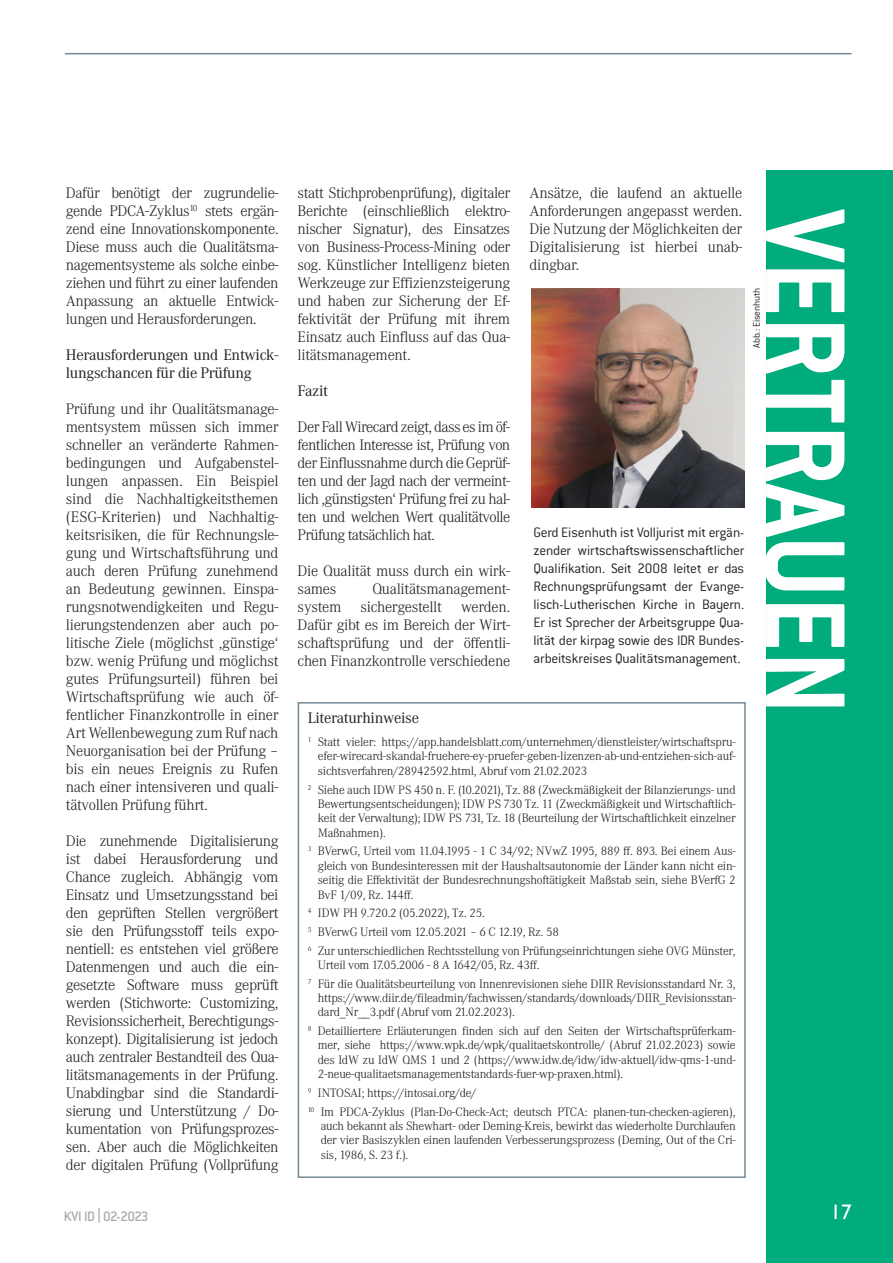
<style>
.page{position:relative;width:893px;height:1263px;background:#fff}
.page>*{position:absolute;margin:0;border:0;box-sizing:border-box;transform-origin:0 0}
.t1{font:700 124.5px "Conduit ITC";color:#fff;scale:.92 1}
.t2{font:21px "Gill Sans";color:#fff}
.t3{font:300 15px/18px "Corporate ABQ";letter-spacing:-.02em;color:#231f20;text-align:justify}
.t4{font:300 15px/18px "Conduit ITC";letter-spacing:-.015em;color:#231f20;text-align:justify}
.t5{font:15px/18px "Corporate ABQ";letter-spacing:-.02em;color:#231f20}
.t6{font:500 15px "Conduit ITC";letter-spacing:-.04em;color:#a8a9ad}
.t7{font:300 12px/14.4px "Corporate ABQ";letter-spacing:-.02em;color:#231f20;text-align:justify}
.t8{font:300 10.5px "Conduit ITC";letter-spacing:-.01em;color:#231f20}
.s1{font-family:"Corporate ABQ"}
</style>
<div class="page">
<div style="left:766px;top:170px;width:127px;height:1093px;background:#00ac7c"></div>
<hr style="left:65px;top:53px;width:786px;height:1px;background:#738a95">
<img style="left:531px;top:288px;width:213px;height:219px">
<div style="left:298px;top:702px;width:448px;height:476px;border:2px solid #738a95"></div>
<p class="t3" style="left:66px;top:184px;width:214px">Dafür benötigt der zugrundelie&shy;gende PDCA-Zyklus<sup>10</sup> stets ergän&shy;zend eine Innovationskomponente.</p>
<p class="t3" style="left:66px;top:238px;width:214px">Diese muss auch die Qualitätsma&shy;nagementsysteme als solche einbe&shy;ziehen und führt zu einer laufenden Anpassung an aktuelle Entwick&shy;lungen und Herausforderungen.</p>
<p class="t5" style="left:66px;top:346px;width:214px">Herausforderungen und Entwick&shy;lungschancen für die Prüfung</p>
<p class="t3" style="left:66px;top:400px;width:214px">Prüfung und ihr Qualitätsmanage&shy;mentsystem müssen sich immer schneller an veränderte Rahmen&shy;bedingungen und Aufgabenstel&shy;lungen anpassen. Ein Beispiel sind die Nachhaltigkeitsthemen (ESG-Kriterien) und Nachhaltig&shy;keitsrisiken, die für Rechnungsle&shy;gung und Wirtschaftsführung und auch deren Prüfung zunehmend an Bedeutung gewinnen. Einspa&shy;rungsnotwendigkeiten und Regu&shy;lierungstendenzen aber auch po&shy;litische Ziele (möglichst ‚günstige‘ bzw. wenig Prüfung und möglichst gutes Prüfungsurteil) führen bei Wirtschaftsprüfung wie auch öf&shy;fentlicher Finanzkontrolle in einer Art Wellenbewegung zum Ruf nach Neuorganisation bei der Prüfung – bis ein neues Ereignis zu Rufen nach einer intensiveren und quali&shy;tätvollen Prüfung führt.</p>
<p class="t3" style="left:66px;top:832px;width:214px">Die zunehmende Digitalisierung ist dabei Herausforderung und Chance zugleich. Abhängig vom Einsatz und Umsetzungsstand bei den geprüften Stellen vergrößert sie den Prüfungsstoff teils expo&shy;nentiell: es entstehen viel größere Datenmengen und auch die ein&shy;gesetzte Software muss geprüft werden (Stichworte: Customizing, Revisionssicherheit, Berechtigungs&shy;konzept). Digitalisierung ist jedoch auch zentraler Bestandteil des Qua&shy;litätsmanagements in der Prüfung.<br>Unabdingbar sind die Standardi&shy;sierung und Unterstützung / Do&shy;kumentation von Prüfungsprozes&shy;sen. Aber auch die Möglichkeiten der digitalen Prüfung (Vollprüfung</p>
<p class="t3" style="left:298px;top:184px;width:214px">statt Stichprobenprüfung), digitaler Berichte (einschließlich elektro&shy;nischer Signatur), des Einsatzes von Business-Process-Mining oder sog. Künstlicher Intelligenz bieten Werkzeuge zur Effizienzsteigerung und haben zur Sicherung der Ef&shy;fektivität der Prüfung mit ihrem Einsatz auch Einfluss auf das Qua&shy;litätsmanagement.</p>
<p class="t5" style="left:298px;top:382px;width:32px">Fazit</p>
<p class="t3" style="left:298px;top:418px;width:214px">Der Fall Wirecard zeigt, dass es im öf&shy;fentlichen Interesse ist, Prüfung von der Einflussnahme durch die Geprüf&shy;ten und der Jagd nach der vermeint&shy;lich ‚günstigsten‘ Prüfung frei zu hal&shy;ten und welchen Wert qualitätvolle Prüfung tatsächlich hat.</p>
<p class="t3" style="left:298px;top:562px;width:214px">Die Qualität muss durch ein wirk&shy;sames</p>
<p class="t3" style="left:372px;top:580px;width:139px">Qualitätsmanagement-</p>
<p class="t3" style="left:298px;top:598px;width:214px;text-indent:163px">werden.<br>Dafür gibt es im Bereich der Wirt&shy;schaftsprüfung und der öffentli&shy;chen Finanzkontrolle verschiedene</p>
<p class="t3" style="left:298px;top:598px;width:45px">system</p>
<p class="t3" style="left:360px;top:598px;width:83px">sichergestellt</p>
<p class="t3" style="left:530px;top:184px;width:214px">Ansätze, die laufend an aktuelle Anforderungen angepasst werden.<br>Die Nutzung der Möglichkeiten der Digitalisierung ist hierbei unab&shy;dingbar.</p>
<p class="t4" style="left:533px;top:523px;width:212px">Gerd Eisenhuth ist Volljurist mit ergän&shy;zender wirtschaftswissenschaftlicher Qualifikation. Seit 2008 leitet er das Rechnungsprüfungsamt der Evange&shy;lisch-Lutherischen Kirche in Bayern.<br>Er ist Sprecher der Arbeitsgruppe Qua&shy;lität der kirpag sowie des IDR Bundes&shy;arbeitskreises Qualitätsmanagement.</p>
<p class="t5" style="left:308px;top:709px;width:113px">Literaturhinweise</p>
<p class="t7" style="left:318px;top:735px;width:419px;text-indent:-10px"><sup>1</sup> Statt vieler: https://app.handelsblatt.com/unternehmen/dienstleister/wirtschaftspru&shy;efer-wirecard-skandal-fruehere-ey-pruefer-geben-lizenzen-ab-und-entziehen-sich-auf&shy;sichtsverfahren/28942592.html, Abruf vom 21.02.2023</p>
<p class="t7" style="left:318px;top:782px;width:419px;text-indent:-10px"><sup>2</sup> Siehe auch IDW PS 450 n. F. (10.2021), Tz. 88 (Zweckmäßigkeit der Bilanzierungs- und Bewertungsentscheidungen); IDW PS 730 Tz. 11 (Zweckmäßigkeit und Wirtschaftlich&shy;keit der Verwaltung); IDW PS 731, Tz. 18 (Beurteilung der Wirtschaftlichkeit einzelner Maßnahmen).</p>
<p class="t7" style="left:318px;top:844px;width:419px;text-indent:-10px"><sup>3</sup> BVerwG, Urteil vom 11.04.1995 - 1 C 34/92; NVwZ 1995, 889 ff. 893. Bei einem Aus&shy;gleich von Bundesinteressen mit der Haushaltsautonomie der Länder kann nicht ein&shy;seitig die Effektivität der Bundesrechnungshoftätigkeit Maßstab sein, siehe BVerfG 2<br>BvF 1/09, Rz. 144ff.</p>
<p class="t7" style="left:308px;top:904px;width:430px;line-height:18.6px;text-align:left"><sup>4</sup> IDW PH 9.720.2 (05.2022), Tz. 25.<br><sup>5</sup> BVerwG Urteil vom 12.05.2021 – 6 C 12.19, Rz. 58<br><sup>6</sup> Zur unterschiedlichen Rechtsstellung von Prüfungseinrichtungen siehe OVG Münster,</p>
<p class="t7" style="left:308px;top:956px;width:430px;line-height:18.6px;text-indent:10px">Urteil vom 17.05.2006 - 8 A 1642/05, Rz. 43ff.<br><sup>7</sup> Für die Qualitätsbeurteilung von Innenrevisionen siehe DIIR Revisionsstandard Nr. 3,</p>
<p class="t7" style="left:318px;top:991px;width:420px">https://www.diir.de/fileadmin/fachwissen/standards/downloads/DIIR_Revisionsstan&shy;dard_Nr__3.pdf (Abruf vom 21.02.2023).</p>
<p class="t7" style="left:318px;top:1024px;width:419px;text-indent:-10px"><sup>8</sup> Detailliertere Erläuterungen finden sich auf den Seiten der Wirtschaftsprüferkam&shy;mer, siehe https://www.wpk.de/wpk/qualitaetskontrolle/ (Abruf 21.02.2023) sowie des IdW zu IdW QMS 1 und 2 (https://www.idw.de/idw/idw-aktuell/idw-qms-1-und-2-neue-qualitaetsmanagementstandards-fuer-wp-praxen.html).</p>
<p class="t7" style="left:308px;top:1083px;width:430px;line-height:18.6px"><sup>9</sup> INTOSAI; https://intosai.org/de/<br><sup>10</sup> Im PDCA-Zyklus (Plan-Do-Check-Act; deutsch PTCA: planen-tun-checken-agieren),</p>
<p class="t7" style="left:321px;top:1119px;width:417px">auch bekannt als Shewhart- oder Deming-Kreis, bewirkt das wiederholte Durchlaufen der vier Basiszyklen einen laufenden Verbesserungsprozess (Deming, Out of the Cri&shy;sis, 1986, S. 23 f.).</p>
<h1 class="t1" style="left:878px;top:210px;width:549px;rotate:90deg">VERTRAUEN</h1>
<p class="t8" style="left:751px;top:348px;width:61px;rotate:-90deg">Abb.: Eisenhuth</p>
<p class="t6" style="left:64px;top:1207px;width:86px">KVI ID <span class="s1">|</span> 02-2023</p>
<h2 class="t2" style="left:830px;top:1200px;width:22px">17</h2>
</div>
